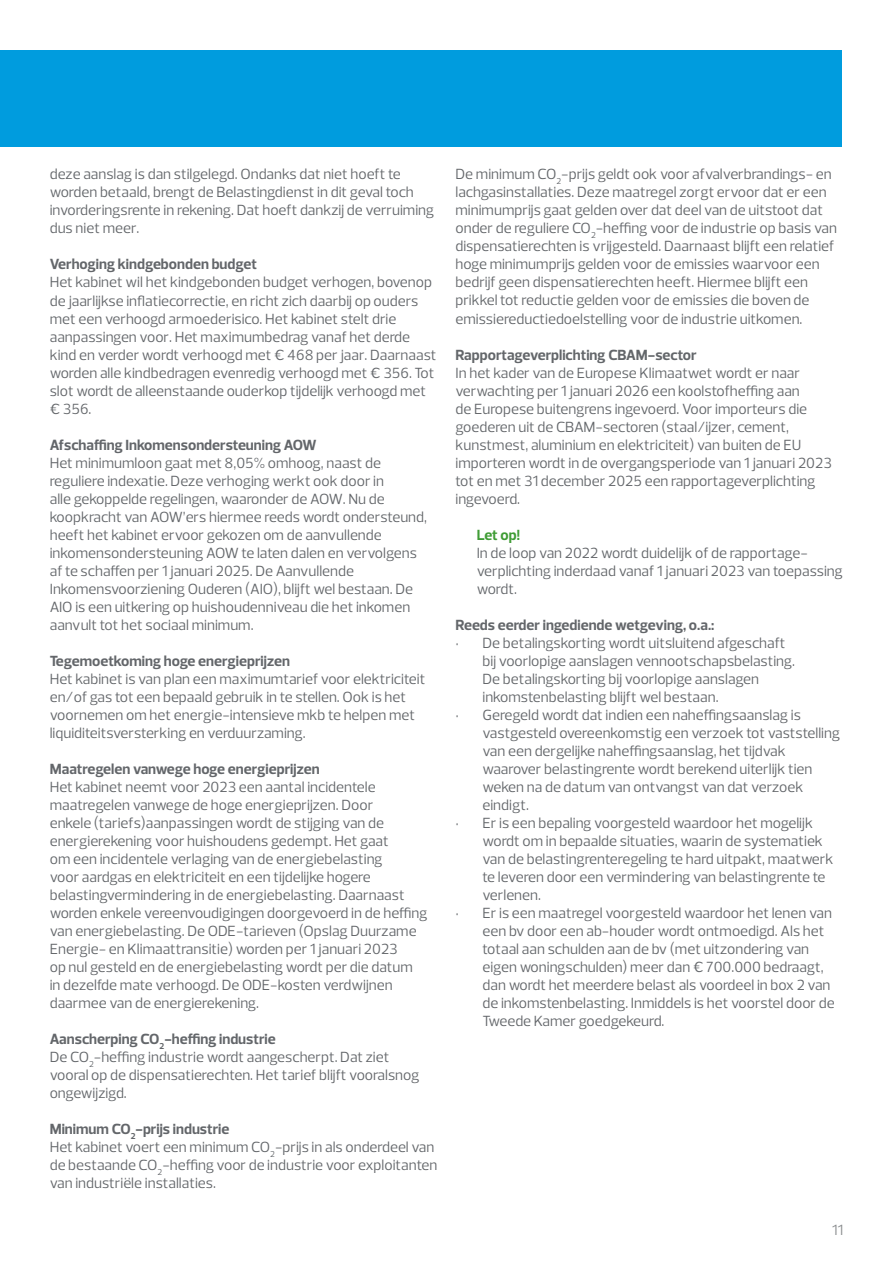
<style>
.page{position:relative;width:893px;height:1263px;background:#fff}
.page>*{position:absolute;margin:0;border:0;box-sizing:border-box;transform-origin:0 0}
.t1{font:15px/18px "Prelo";color:#63666a}
.t2{font:700 15px "Prelo";color:#63666a}
.t3{font:700 15px "Prelo";color:#3f9c35}
.t4{font:15px "Prelo";color:#888b8d}
.s1{font-weight:700}
</style>
<div class="page">
<div style="left:0;top:50px;width:842px;height:97px;background:#009cde"></div>
<p class="t1" style="left:50px;top:166px;width:386px">deze aanslag is dan stilgelegd. Ondanks dat niet hoeft te worden betaald, brengt de Belastingdienst in dit geval toch invorderingsrente in rekening. Dat hoeft dankzij de verruiming dus niet meer.</p>
<p class="t2" style="left:50px;top:255px;width:209px">Verhoging kindgebonden budget</p>
<p class="t1" style="left:50px;top:274px;width:388px">Het kabinet wil het kindgebonden budget verhogen, bovenop de jaarlijkse inflatiecorrectie, en richt zich daarbij op ouders met een verhoogd armoederisico. Het kabinet stelt drie aanpassingen voor. Het maximumbedrag vanaf het derde kind en verder wordt verhoogd met € 468 per jaar. Daarnaast worden alle kindbedragen evenredig verhoogd met € 356. Tot slot wordt de alleenstaande ouderkop tijdelijk verhoogd met € 356.</p>
<p class="t2" style="left:50px;top:435px;width:268px">Afschaffing Inkomensondersteuning AOW</p>
<p class="t1" style="left:50px;top:454px;width:379px">Het minimumloon gaat met 8,05% omhoog, naast de reguliere indexatie. Deze verhoging werkt ook door in<br>alle gekoppelde regelingen, waaronder de AOW. Nu de koopkracht van AOW’ers hiermee reeds wordt ondersteund, heeft het kabinet ervoor gekozen om de aanvullende inkomensondersteuning AOW te laten dalen en vervolgens af te schaffen per 1 januari 2025. De Aanvullende Inkomensvoorziening Ouderen (AIO), blijft wel bestaan. De AIO is een uitkering op huishoudenniveau die het inkomen aanvult tot het sociaal minimum.</p>
<p class="t2" style="left:50px;top:651px;width:242px">Tegemoetkoming hoge energieprijzen</p>
<p class="t1" style="left:50px;top:670px;width:377px">Het kabinet is van plan een maximumtarief voor elektriciteit en/of gas tot een bepaald gebruik in te stellen. Ook is het voornemen om het energie-intensieve mkb te helpen met liquiditeitsversterking en verduurzaming.</p>
<p class="t2" style="left:50px;top:759px;width:271px">Maatregelen vanwege hoge energieprijzen</p>
<p class="t1" style="left:50px;top:778px;width:379px">Het kabinet neemt voor 2023 een aantal incidentele maatregelen vanwege de hoge energieprijzen. Door<br>enkele (tariefs)aanpassingen wordt de stijging van de energierekening voor huishoudens gedempt. Het gaat<br>om een incidentele verlaging van de energiebelasting<br>voor aardgas en elektriciteit en een tijdelijke hogere belastingvermindering in de energiebelasting. Daarnaast worden enkele vereenvoudigingen doorgevoerd in de heffing van energiebelasting. De ODE-tarieven (Opslag Duurzame Energie- en Klimaattransitie) worden per 1 januari 2023<br>op nul gesteld en de energiebelasting wordt per die datum<br>in dezelfde mate verhoogd. De ODE-kosten verdwijnen daarmee van de energierekening.</p>
<p class="t1" style="left:50px;top:1030px;width:371px"><span class="s1">Aanscherping CO</span><sub>2</sub><span class="s1">-heffing industrie<br></span>De CO<sub>2</sub>-heffing industrie wordt aangescherpt. Dat ziet vooral op de dispensatierechten. Het tarief blijft vooralsnog ongewijzigd.</p>
<p class="t1" style="left:50px;top:1120px;width:389px"><span class="s1">Minimum CO</span><sub>2</sub><span class="s1">-prijs industrie<br></span>Het kabinet voert een minimum CO<sub>2</sub>-prijs in als onderdeel van de bestaande CO<sub>2</sub>-heffing voor de industrie voor exploitanten van industriële installaties.</p>
<p class="t1" style="left:455px;top:166px;width:383px">De minimum CO<sub>2</sub>-prijs geldt ook voor afvalverbrandings- en lachgasinstallaties. Deze maatregel zorgt ervoor dat er een minimumprijs gaat gelden over dat deel van de uitstoot dat onder de reguliere CO<sub>2</sub>-heffing voor de industrie op basis van dispensatierechten is vrijgesteld. Daarnaast blijft een relatief hoge minimumprijs gelden voor de emissies waarvoor een bedrijf geen dispensatierechten heeft. Hiermee blijft een prikkel tot reductie gelden voor de emissies die boven de emissiereductiedoelstelling voor de industrie uitkomen.</p>
<p class="t2" style="left:455px;top:345px;width:243px">Rapportageverplichting CBAM-sector</p>
<p class="t1" style="left:455px;top:364px;width:378px">In het kader van de Europese Klimaatwet wordt er naar verwachting per 1 januari 2026 een koolstofheffing aan<br>de Europese buitengrens ingevoerd. Voor importeurs die goederen uit de CBAM-sectoren (staal/ijzer, cement, kunstmest, aluminium en elektriciteit) van buiten de EU importeren wordt in de overgangsperiode van 1 januari 2023 tot en met 31 december 2025 een rapportageverplichting ingevoerd.</p>
<p class="t3" style="left:477px;top:525px;width:45px">Let op!</p>
<p class="t1" style="left:477px;top:544px;width:368px">In de loop van 2022 wordt duidelijk of de rapportage&shy;verplichting inderdaad vanaf 1 januari 2023 van toepassing wordt.</p>
<p class="t2" style="left:455px;top:615px;width:260px">Reeds eerder ingediende wetgeving, o.a.:</p>
<p class="t1" style="left:482px;top:634px;width:314px;text-indent:-27px">• De betalingskorting wordt uitsluitend afgeschaft bij voorlopige aanslagen vennootschapsbelasting.<br>De betalingskorting bij voorlopige aanslagen inkomstenbelasting blijft wel bestaan.</p>
<p class="t1" style="left:482px;top:706px;width:359px;text-indent:-27px">• Geregeld wordt dat indien een naheffingsaanslag is vastgesteld overeenkomstig een verzoek tot vaststelling van een dergelijke naheffingsaanslag, het tijdvak waarover belastingrente wordt berekend uiterlijk tien weken na de datum van ontvangst van dat verzoek eindigt.</p>
<p class="t1" style="left:482px;top:814px;width:352px;text-indent:-27px">• Er is een bepaling voorgesteld waardoor het mogelijk wordt om in bepaalde situaties, waarin de systematiek van de belastingrenteregeling te hard uitpakt, maatwerk te leveren door een vermindering van belastingrente te verlenen.</p>
<p class="t1" style="left:482px;top:904px;width:354px;text-indent:-27px">• Er is een maatregel voorgesteld waardoor het lenen van een bv door een ab-houder wordt ontmoedigd. Als het totaal aan schulden aan de bv (met uitzondering van eigen woningschulden) meer dan € 700.000 bedraagt, dan wordt het meerdere belast als voordeel in box 2 van de inkomstenbelasting. Inmiddels is het voorstel door de Tweede Kamer goedgekeurd.</p>
<p class="t4" style="left:832px;top:1221px;width:12px">11</p>
</div>
